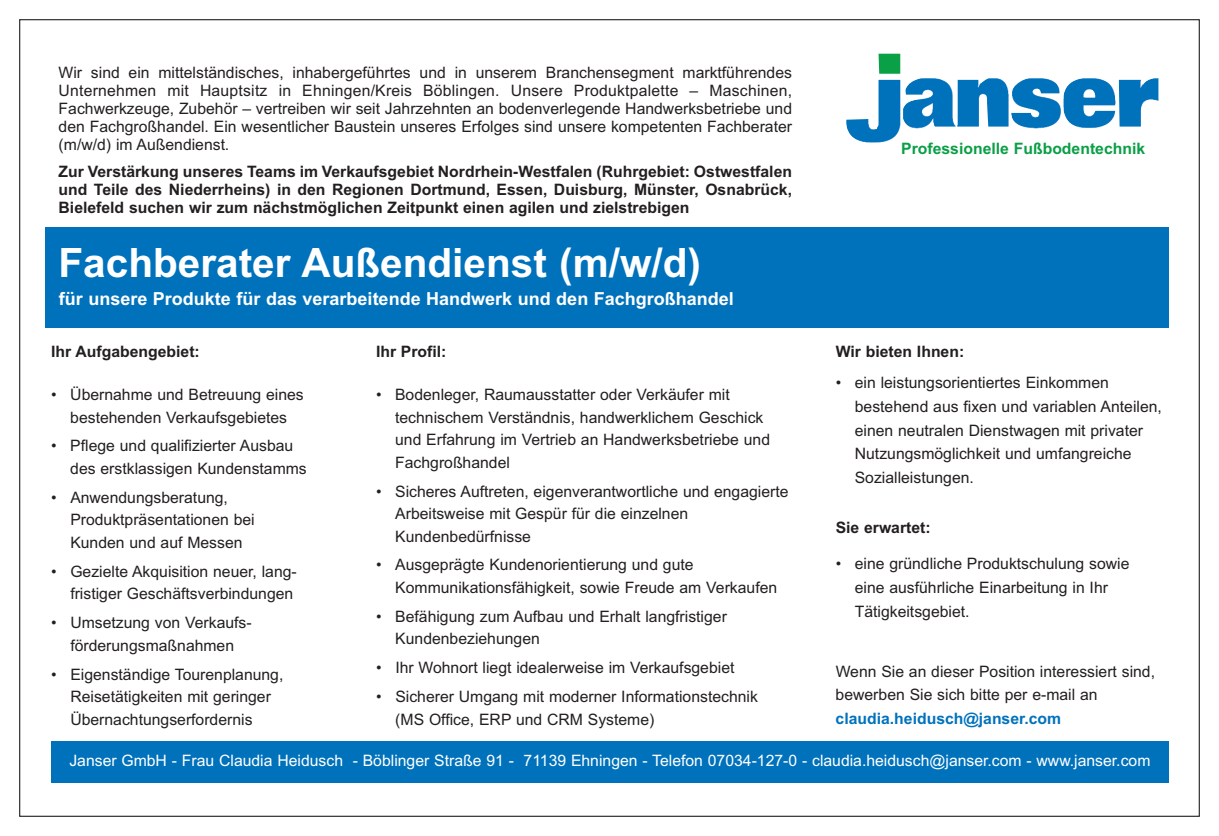
<style>
.page{position:relative;width:1219px;height:836px;background:#fff}
.page>*{position:absolute;margin:0;border:0;box-sizing:border-box;transform-origin:0 0}
.t1{font:700 40.5px "Arial";color:#fff}
.t2{font:700 18px "Arial";color:#fff}
.t3{font:15.75px/22.5px "Arial";color:#231f20}
.t4{font:700 15.75px/18px "Arial";color:#231f20;text-align:justify}
.t5{font:15.75px "Arial";color:#fff}
.t6{font:700 15.75px "Arial";color:#0a9f46}
.s1{font-weight:700;color:#0072bc}
</style>
<div class="page">
<div style="left:45px;top:227px;width:1123px;height:100px;background:#0072bc"></div>
<div style="left:51px;top:741px;width:1117px;height:41px;background:#0072bc"></div>
<img style="left:846px;top:54px;width:313px;height:89px">
<p class="t3" style="left:59px;top:63px;width:735px;line-height:18px;text-align:justify">Wir sind ein mittelständisches, inhabergeführtes und in unserem Branchensegment marktführendes Unternehmen mit Hauptsitz in Ehningen/Kreis Böblingen. Unsere Produktpalette – Maschinen, Fachwerkzeuge, Zubehör – vertreiben wir seit Jahrzehnten an bodenverlegende Handwerksbetriebe und den Fachgroßhandel. Ein wesentlicher Baustein unseres Erfolges sind unsere kompetenten Fachberater (m/w/d) im Außendienst.</p>
<p class="t4" style="left:59px;top:163px;width:735px">Zur Verstärkung unseres Teams im Verkaufsgebiet Nordrhein-Westfalen (Ruhrgebiet: Ostwestfalen und Teile des Niederrheins) in den Regionen Dortmund, Essen, Duisburg, Münster, Osnabrück, Bielefeld suchen wir zum nächstmöglichen Zeitpunkt einen agilen und zielstrebigen</p>
<p class="t1" style="left:59px;top:236px;width:644px">Fachberater Außendienst (m/w/d)</p>
<p class="t2" style="left:59px;top:287px;width:676px">für unsere Produkte für das verarbeitende Handwerk und den Fachgroßhandel</p>
<p class="t4" style="left:51px;top:343px;width:150px">Ihr Aufgabengebiet:</p>
<p class="t3" style="left:51px;top:383px;width:254px;text-align:center">• Übernahme und Betreuung eines bestehenden Verkaufsgebietes</p>
<p class="t3" style="left:70px;top:435px;width:238px;text-indent:-19px">• Pflege und qualifizierter Ausbau des erstklassigen Kundenstamms</p>
<p class="t3" style="left:70px;top:486px;width:186px;text-indent:-19px">• Anwendungsberatung,<br>Produktpräsentationen bei<br>Kunden und auf Messen</p>
<p class="t3" style="left:51px;top:560px;width:247px;text-align:right">• Gezielte Akquisition neuer, lang&shy;fristiger Geschäftsverbindungen</p>
<p class="t3" style="left:51px;top:611px;width:202px;text-align:center">• Umsetzung von Verkaufs&shy;förderungsmaßnahmen</p>
<p class="t3" style="left:70px;top:663px;width:214px;text-indent:-19px">• Eigenständige Tourenplanung,<br>Reisetätigkeiten mit geringer<br>Übernachtungserfordernis</p>
<p class="t4" style="left:376px;top:343px;width:72px">Ihr Profil:</p>
<p class="t3" style="left:395px;top:383px;width:376px;text-indent:-19px">• Bodenleger, Raumausstatter oder Verkäufer mit technischem Verständnis, handwerklichem Geschick und Erfahrung im Vertrieb an Handwerksbetriebe und Fachgroßhandel</p>
<p class="t3" style="left:395px;top:480px;width:395px;text-indent:-19px">• Sicheres Auftreten, eigenverantwortliche und engagierte<br>Arbeitsweise mit Gespür für die einzelnen<br>Kundenbedürfnisse</p>
<p class="t3" style="left:395px;top:553px;width:383px;text-indent:-19px">• Ausgeprägte Kundenorientierung und gute<br>Kommunikationsfähigkeit, sowie Freude am Verkaufen</p>
<p class="t3" style="left:395px;top:605px;width:333px;text-indent:-19px">• Befähigung zum Aufbau und Erhalt langfristiger<br>Kundenbeziehungen</p>
<p class="t3" style="left:376px;top:656px;width:360px">• Ihr Wohnort liegt idealerweise im Verkaufsgebiet</p>
<p class="t3" style="left:395px;top:685px;width:364px;text-indent:-19px">• Sicherer Umgang mit moderner Informationstechnik (MS Office, ERP und CRM Systeme)</p>
<p class="t6" style="left:901px;top:138px;width:245px">Professionelle Fußbodentechnik</p>
<p class="t4" style="left:835px;top:343px;width:130px">Wir bieten Ihnen:</p>
<p class="t3" style="left:854px;top:371px;width:308px;line-height:23.6px;text-indent:-19px">• ein leistungsorientiertes Einkommen bestehend aus fixen und variablen Anteilen, einen neutralen Dienstwagen mit privater Nutzungsmöglichkeit und umfangreiche Sozialleistungen.</p>
<p class="t4" style="left:835px;top:519px;width:96px">Sie erwartet:</p>
<p class="t3" style="left:854px;top:552px;width:276px;line-height:23.6px;text-indent:-19px">• eine gründliche Produktschulung sowie eine ausführliche Einarbeitung in Ihr<br>Tätigkeitsgebiet.</p>
<p class="t3" style="left:835px;top:659px;width:321px;line-height:23.6px">Wenn Sie an dieser Position interessiert sind, bewerben Sie sich bitte per e-mail an <span class="s1">claudia.heidusch@janser.com</span></p>
<p class="t5" style="left:69px;top:749px;width:1082px">Janser GmbH - Frau Claudia Heidusch - Böblinger Straße 91 - 71139 Ehningen - Telefon 07034-127-0 - claudia.heidusch@janser.com - www.janser.com</p>
</div>
